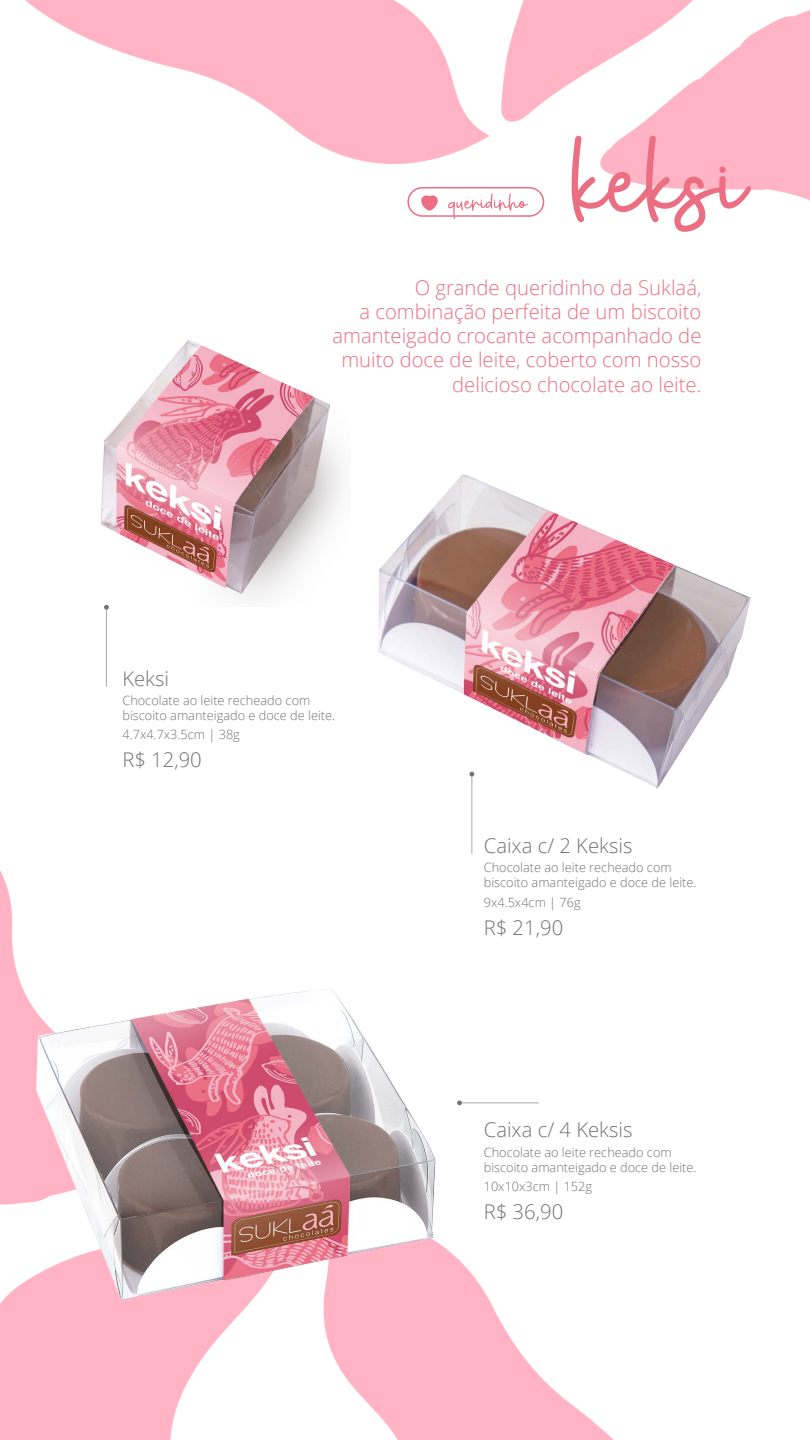
<style>
.page{position:relative;width:810px;height:1440px;background:#fff}
.page>*{position:absolute;margin:0;border:0;box-sizing:border-box;transform-origin:0 0}
.t1{font:122.48px "Everything";letter-spacing:.015em;color:#eb6e83}
.t2{font:300 20.25px/24.3px "Open Sans";color:#eb6e83;text-align:right}
.t3{font:300 20.25px "Open Sans";color:#727272}
.t4{font:300 12.75px/15.3px "Open Sans";color:#727272}
</style>
<div class="page">
<img style="left:0;top:0;width:810px;height:1440px">
<img style="left:5px;top:963px;width:477px;height:351px">
<img style="left:364px;top:462px;width:416px;height:343px">
<img style="left:80px;top:331px;width:271px;height:275px">
<svg style="left:448px;top:193px;width:80px;height:26px"></svg>
<div style="left:407px;top:187px;width:137px;height:30px;border:2px solid #eb6e83;border-radius:14px"></div>
<svg style="left:421px;top:195px;width:17px;height:16px"></svg>
<hr style="left:106px;top:608px;width:1px;height:79px;background:#a8a8a8">
<svg style="left:104px;top:605px;width:5px;height:5px"></svg>
<hr style="left:471px;top:775px;width:1px;height:79px;background:#a8a8a8">
<svg style="left:469px;top:772px;width:5px;height:5px"></svg>
<hr style="left:460px;top:1102px;width:79px;height:1px;background:#a8a8a8">
<svg style="left:457px;top:1100px;width:5px;height:5px"></svg>
<h1 class="t1" style="left:572px;top:112px;width:174px">keksi</h1>
<h2 class="t2" style="left:333px;top:275px;width:370px">O grande queridinho da Suklaá,<br>a combinação perfeita de um biscoito amanteigado crocante acompanhado de muito doce de leite, coberto com nosso delicioso chocolate ao leite.</h2>
<h2 class="t3" style="left:122px;top:664px;width:48px">Keksi</h2>
<p class="t4" style="left:122px;top:692px;width:214px">Chocolate ao leite recheado com biscoito amanteigado e doce de leite.</p>
<p class="t4" style="left:122px;top:726px;width:119px">4.7x4.7x3.5cm | 38g</p>
<h2 class="t3" style="left:122px;top:746px;width:81px">R$ 12,90</h2>
<h2 class="t3" style="left:484px;top:832px;width:150px">Caixa c/ 2 Keksis</h2>
<p class="t4" style="left:484px;top:860px;width:214px">Chocolate ao leite recheado com biscoito amanteigado e doce de leite.</p>
<p class="t4" style="left:484px;top:894px;width:98px">9x4.5x4cm | 76g</p>
<h2 class="t3" style="left:484px;top:913px;width:81px">R$ 21,90</h2>
<h2 class="t3" style="left:484px;top:1116px;width:150px">Caixa c/ 4 Keksis</h2>
<p class="t4" style="left:484px;top:1144px;width:214px">Chocolate ao leite recheado com biscoito amanteigado e doce de leite.</p>
<p class="t4" style="left:484px;top:1178px;width:110px">10x10x3cm | 152g</p>
<h2 class="t3" style="left:484px;top:1198px;width:81px">R$ 36,90</h2>
</div>
